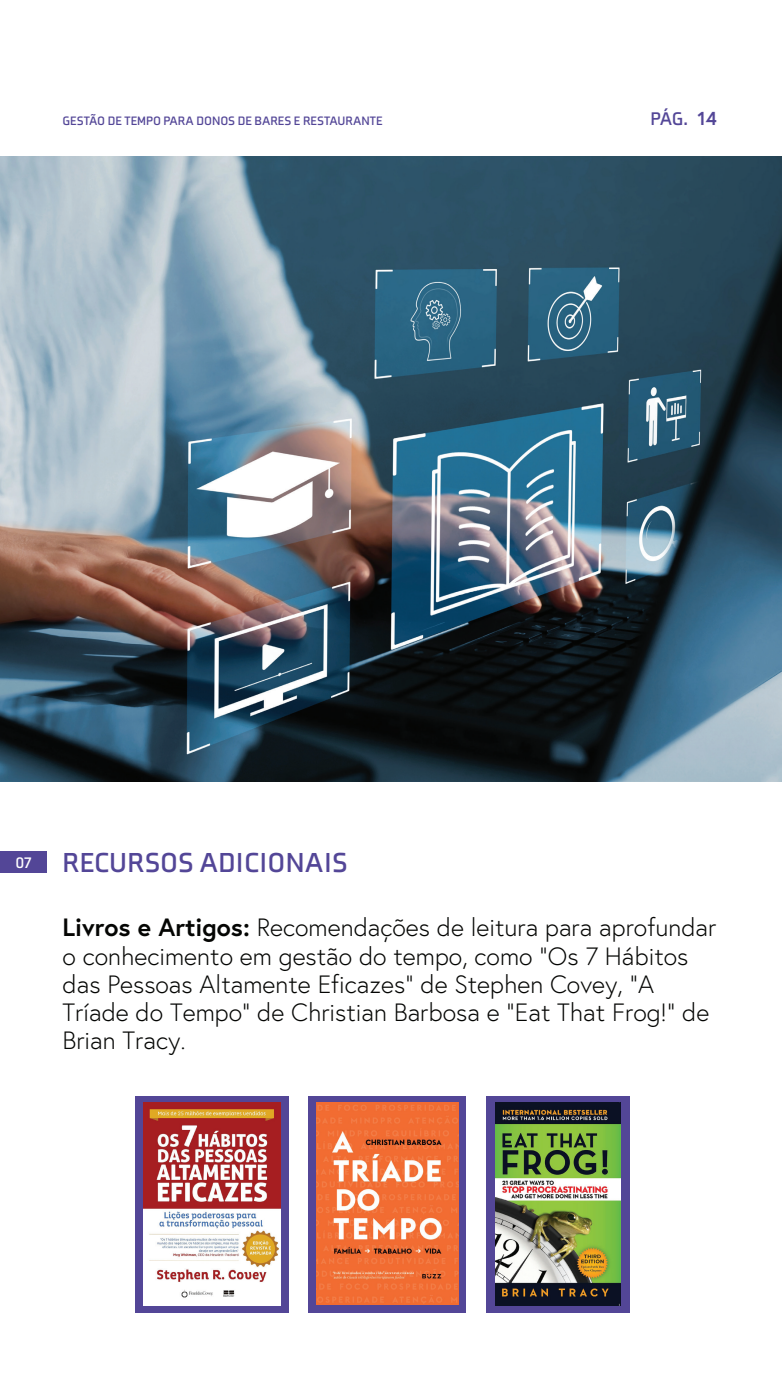
<style>
.page{position:relative;width:782px;height:1375px;background:#fff}
.page>*{position:absolute;margin:0;border:0;box-sizing:border-box;transform-origin:0 0}
.t1{font:700 28.12px "Axia";letter-spacing:.01em;color:#534697}
.t2{font:300 25px/28.1px "Europa";color:#040503}
.t3{font:700 18.75px "Axia";color:#534697}
.t4{font:700 18.75px "Europa";color:#534697}
.t5{font:700 12.5px "Axia";color:#534697}
.s1{font-weight:700}
</style>
<div class="page">
<div style="left:0;top:851px;width:47px;height:22px;background:#534697"></div>
<img style="left:0;top:156px;width:781px;height:625px">
<div style="left:485px;top:1096px;width:144px;height:216px;background:#534697"></div>
<img style="left:495px;top:1103px;width:124px;height:202px">
<div style="left:308px;top:1096px;width:158px;height:216px;background:#534697"></div>
<img style="left:316px;top:1102px;width:142px;height:203px">
<div style="left:135px;top:1096px;width:153px;height:216px;background:#534697"></div>
<img style="left:143px;top:1103px;width:137px;height:203px">
<p class="t5" style="left:62px;top:113px;width:321px">GESTÃO DE TEMPO PARA DONOS DE BARES E RESTAURANTE</p>
<p class="t3" style="left:650px;top:107px;width:39px">PÁG.</p>
<p class="t4" style="left:697px;top:106px;width:21px">14</p>
<p class="t1" style="left:16px;top:846px;width:333px"><sup>07</sup> RECURSOS ADICIONAIS</p>
<p class="t2" style="left:62px;top:914px;width:655px"><span class="s1">Livros e Artigos:</span> Recomendações de leitura para aprofundar o conhecimento em gestão do tempo, como “Os 7 Hábitos das Pessoas Altamente Eficazes” de Stephen Covey, “A Tríade do Tempo” de Christian Barbosa e “Eat That Frog!” de Brian Tracy.</p>
</div>
